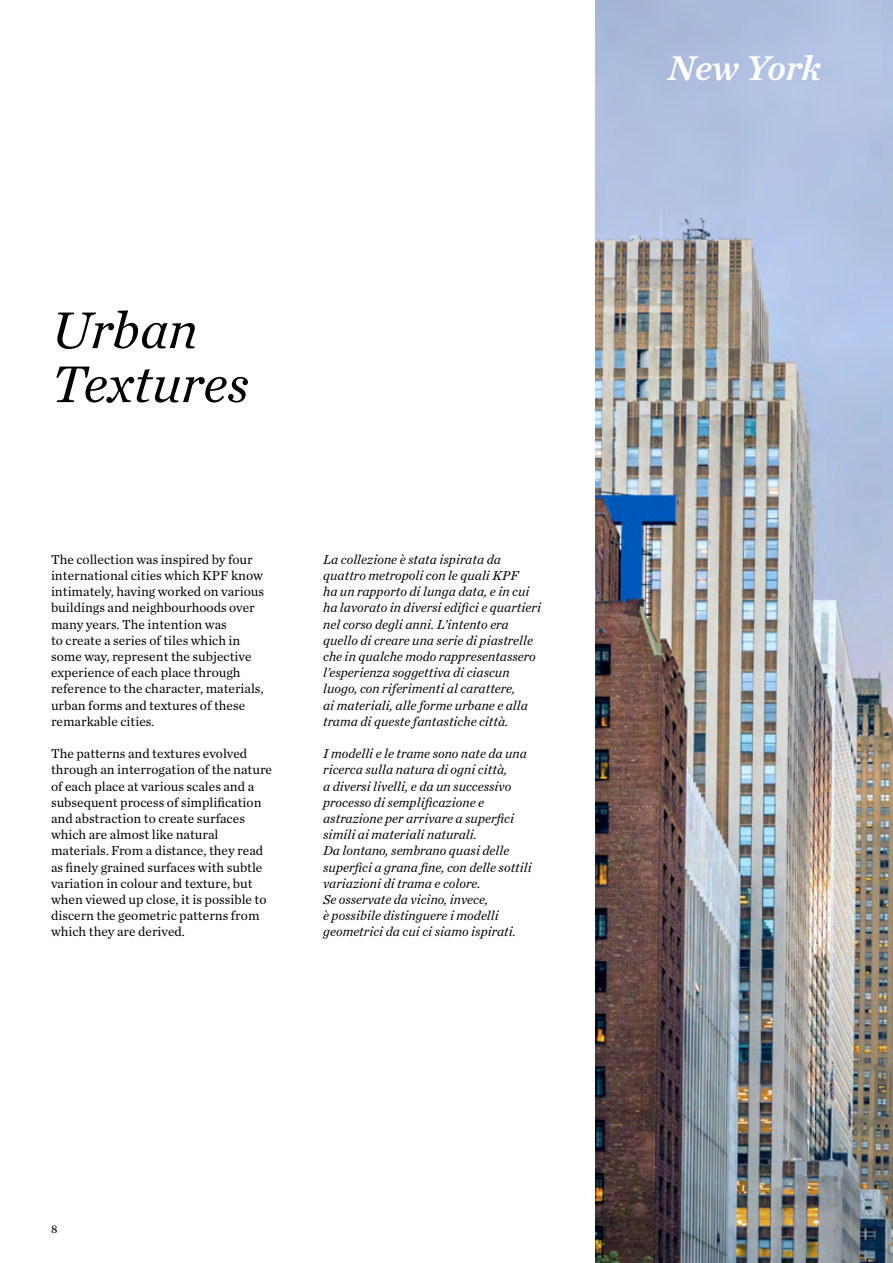
<style>
.page{position:relative;width:893px;height:1263px;background:#fff}
.page>*{position:absolute;margin:0;border:0;box-sizing:border-box;transform-origin:0 0}
.t1{font:italic 54px/54px "Chronicle Text G1";color:#000}
.t2{font:italic 36px "Chronicle Text G1 Semi";letter-spacing:-.005em;color:#fff}
.t3{font:italic 13.5px/16.2px "Chronicle Text G1";color:#000}
.t4{font:13.5px/16.2px "Chronicle Text G1";color:#000}
.t5{font:12px "Chronicle Text G1";color:#000}
</style>
<div class="page">
<img style="left:595px;top:0;width:298px;height:1263px">
<h1 class="t1" style="left:51px;top:300px;width:199px">Urban<br>Textures</h1>
<p class="t4" style="left:51px;top:550px;width:215px">The collection was inspired by four international cities which KPF know intimately, having worked on various buildings and neighbourhoods over many years. The intention was<br>to create a series of tiles which in some way, represent the subjective experience of each place through reference to the character, materials, urban forms and textures of these remarkable cities.</p>
<p class="t4" style="left:51px;top:745px;width:223px">The patterns and textures evolved through an interrogation of the nature of each place at various scales and a subsequent process of simplification and abstraction to create surfaces which are almost like natural materials. From a distance, they read as finely grained surfaces with subtle variation in colour and texture, but when viewed up close, it is possible to discern the geometric patterns from which they are derived.</p>
<p class="t3" style="left:323px;top:550px;width:219px">La collezione è stata ispirata da quattro metropoli con le quali KPF<br>ha un rapporto di lunga data, e in cui ha lavorato in diversi edifici e quartieri nel corso degli anni. L’intento era quello di creare una serie di piastrelle che in qualche modo rappresentassero l’esperienza soggettiva di ciascun luogo, con riferimenti al carattere,<br>ai materiali, alle forme urbane e alla trama di queste fantastiche città.</p>
<p class="t3" style="left:323px;top:745px;width:210px">I modelli e le trame sono nate da una ricerca sulla natura di ogni città,<br>a diversi livelli, e da un successivo processo di semplificazione e astrazione per arrivare a superfici simili ai materiali naturali.<br>Da lontano, sembrano quasi delle superfici a grana fine, con delle sottili variazioni di trama e colore.<br>Se osservate da vicino, invece,<br>è possibile distinguere i modelli geometrici da cui ci siamo ispirati.</p>
<p class="t5" style="left:51px;top:1220px;width:8px">8</p>
<h2 class="t2" style="left:667px;top:39px;width:155px">New York</h2>
</div>
